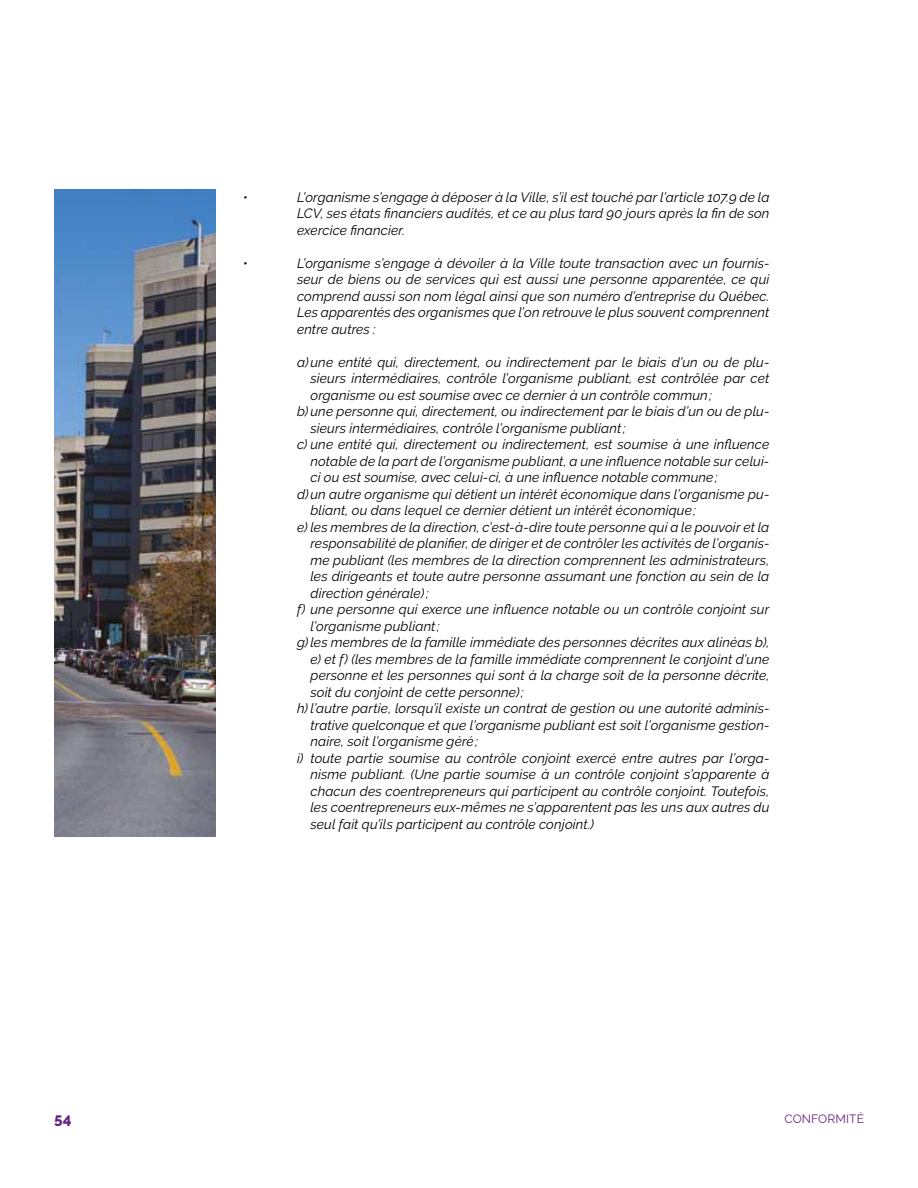
<style>
.page{position:relative;width:918px;height:1188px;background:#fff}
.page>*{position:absolute;margin:0;border:0;box-sizing:border-box;transform-origin:0 0}
.t1{font:800 15px "Raleway";color:#662383}
.t2{font:italic 13.5px/16.5px "Raleway";letter-spacing:.01em;color:#000;text-align:justify}
.t3{font:12px "Raleway";letter-spacing:.015em;color:#662383}
</style>
<div class="page">
<img style="left:54px;top:189px;width:162px;height:648px">
<p class="t2" style="left:243px;top:189px;width:6px">•</p>
<p class="t2" style="left:297px;top:189px;width:474px">L’organisme s’engage à déposer à la Ville, s’il est touché par l’article 107.9 de la LCV, ses états financiers audités, et ce au plus tard 90 jours après la fin de son exercice financier.</p>
<p class="t2" style="left:243px;top:255px;width:6px">•</p>
<p class="t2" style="left:297px;top:255px;width:474px">L’organisme s’engage à dévoiler à la Ville toute transaction avec un fournis&shy;seur de biens ou de services qui est aussi une personne apparentée, ce qui comprend aussi son nom légal ainsi que son numéro d’entreprise du Québec.<br>Les apparentés des organismes que l’on retrouve le plus souvent comprennent entre autres :</p>
<p class="t2" style="left:297px;top:354px;width:474px">a)une entité qui, directement, ou indirectement par le biais d’un ou de plu-</p>
<p class="t2" style="left:310px;top:370px;width:460px">sieurs intermédiaires, contrôle l’organisme publiant, est contrôlée par cet</p>
<p class="t2" style="left:310px;top:387px;width:403px">organisme ou est soumise avec ce dernier à un contrôle commun;</p>
<p class="t2" style="left:297px;top:403px;width:474px">b) une personne qui, directement, ou indirectement par le biais d’un ou de plu-</p>
<p class="t2" style="left:310px;top:420px;width:317px">sieurs intermédiaires, contrôle l’organisme publiant;</p>
<p class="t2" style="left:297px;top:436px;width:474px">c) une entité qui, directement ou indirectement, est soumise à une influence</p>
<p class="t2" style="left:310px;top:453px;width:460px">notable de la part de l’organisme publiant, a une influence notable sur celui-</p>
<p class="t2" style="left:310px;top:469px;width:409px">ci ou est soumise, avec celui-ci, à une influence notable commune;</p>
<p class="t2" style="left:297px;top:486px;width:474px">d)un autre organisme qui détient un intérêt économique dans l’organisme pu-</p>
<p class="t2" style="left:310px;top:502px;width:387px">bliant, ou dans lequel ce dernier détient un intérêt économique;</p>
<p class="t2" style="left:297px;top:519px;width:474px">e) les membres de la direction, c’est-à-dire toute personne qui a le pouvoir et la</p>
<p class="t2" style="left:310px;top:535px;width:461px">responsabilité de planifier, de diriger et de contrôler les activités de l’organis-</p>
<p class="t2" style="left:310px;top:552px;width:460px">me publiant (les membres de la direction comprennent les administrateurs,</p>
<p class="t2" style="left:310px;top:568px;width:460px">les dirigeants et toute autre personne assumant une fonction au sein de la</p>
<p class="t2" style="left:310px;top:585px;width:120px">direction générale);</p>
<p class="t2" style="left:297px;top:601px;width:474px">f) une personne qui exerce une influence notable ou un contrôle conjoint sur</p>
<p class="t2" style="left:310px;top:618px;width:131px">l’organisme publiant;</p>
<p class="t2" style="left:297px;top:634px;width:474px">g) les membres de la famille immédiate des personnes décrites aux alinéas b),</p>
<p class="t2" style="left:310px;top:651px;width:460px">e) et f) (les membres de la famille immédiate comprennent le conjoint d’une</p>
<p class="t2" style="left:310px;top:667px;width:460px">personne et les personnes qui sont à la charge soit de la personne décrite,</p>
<p class="t2" style="left:310px;top:684px;width:215px">soit du conjoint de cette personne);</p>
<p class="t2" style="left:297px;top:700px;width:474px">h) l’autre partie, lorsqu’il existe un contrat de gestion ou une autorité adminis-</p>
<p class="t2" style="left:310px;top:717px;width:461px">trative quelconque et que l’organisme publiant est soit l’organisme gestion-</p>
<p class="t2" style="left:310px;top:733px;width:169px">naire, soit l’organisme géré;</p>
<p class="t2" style="left:297px;top:750px;width:474px">i) toute partie soumise au contrôle conjoint exercé entre autres par l’orga-</p>
<p class="t2" style="left:310px;top:766px;width:460px">nisme publiant. (Une partie soumise à un contrôle conjoint s’apparente à</p>
<p class="t2" style="left:310px;top:783px;width:460px">chacun des coentrepreneurs qui participent au contrôle conjoint. Toutefois,</p>
<p class="t2" style="left:310px;top:799px;width:460px">les coentrepreneurs eux-mêmes ne s’apparentent pas les uns aux autres du</p>
<p class="t2" style="left:310px;top:816px;width:285px">seul fait qu’ils participent au contrôle conjoint.)</p>
<p class="t1" style="left:54px;top:1112px;width:19px">54</p>
<p class="t3" style="left:784px;top:1112px;width:81px">CONFORMITÉ</p>
</div>
